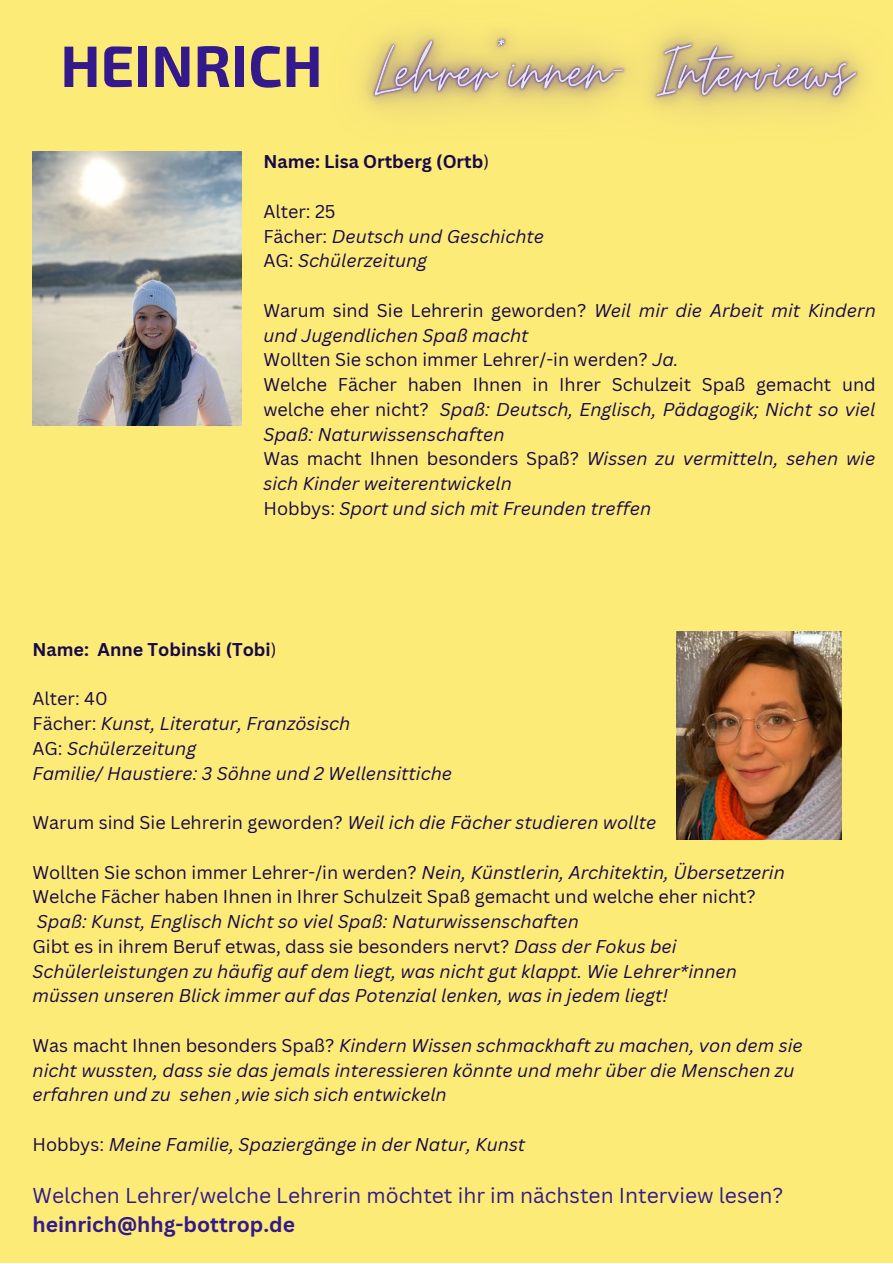
<style>
.page{position:relative;width:893px;height:1264px;background:#fff}
.page>*{position:absolute;margin:0;border:0;box-sizing:border-box;transform-origin:0 0}
.t1{font:700 58.5px "Exo 2";color:#33198b}
.t2{font:21px "Canva Sans";color:#33198b}
.t3{font:700 21px "Canva Sans";color:#33198b}
.t4{font:italic 18px/24.8px "Canva Sans";color:#170849}
.t5{font:18px/24.8px "Canva Sans";color:#170849}
.t6{font:700 18px "Canva Sans";color:#170849}
.s1{font-weight:400}
.s2{font-style:normal}
.s3{font-style:italic}
</style>
<div class="page">
<div style="left:0;top:0;width:892px;height:1262px;background:#fdeb77"></div>
<img style="left:33px;top:151px;width:209px;height:274px">
<img style="left:362px;top:30px;width:503px;height:82px">
<img style="left:676px;top:631px;width:165px;height:208px">
<h1 class="t1" style="left:60px;top:28px;width:264px">HEINRICH</h1>
<p class="t6" style="left:263px;top:149px;width:227px">Name: Lisa Ortberg (Ortb<span class="s1">)</span></p>
<p class="t4" style="left:263px;top:198px;width:282px"><span class="s2">Alter: 25<br>Fächer:</span> Deutsch und Geschichte<br><span class="s2">AG:</span> Schülerzeitung</p>
<p class="t4" style="left:263px;top:297px;width:614px"><span class="s2">Warum sind Sie Lehrerin geworden?</span> Weil mir die Arbeit mit Kindern und Jugendlichen Spaß macht<br><span class="s2">Wollten Sie schon immer Lehrer/-in werden?</span> Ja.<br><span class="s2">Welche Fächer haben Ihnen in Ihrer Schulzeit Spaß gemacht und welche eher nicht?</span> Spaß: Deutsch, Englisch, Pädagogik; Nicht so viel Spaß: Naturwissenschaften<br><span class="s2">Was macht Ihnen besonders Spaß?</span> Wissen zu vermitteln, sehen wie sich Kinder weiterentwickeln<br><span class="s2">Hobbys:</span> Sport und sich mit Freunden treffen</p>
<p class="t6" style="left:33px;top:636px;width:246px">Name: Anne Tobinski (Tobi<span class="s1">)</span></p>
<p class="t4" style="left:33px;top:686px;width:421px"><span class="s2">Alter: 40<br>Fächer:</span> Kunst, Literatur, Französisch<br><span class="s2">AG:</span> Schülerzeitung<br>Familie/ Haustiere: 3 Söhne und 2 Wellensittiche</p>
<p class="t4" style="left:33px;top:809px;width:625px"><span class="s2">Warum sind Sie Lehrerin geworden?</span> Weil ich die Fächer studieren wollte</p>
<p class="t5" style="left:33px;top:859px;width:753px">Wollten Sie schon immer Lehrer-/in werden? <span class="s3">Nein, Künstlerin, Architektin, Übersetzerin<br></span>Welche Fächer haben Ihnen in Ihrer Schulzeit Spaß gemacht und welche eher nicht?</p>
<p class="t4" style="left:33px;top:908px;width:706px">Spaß: Kunst, Englisch Nicht so viel Spaß: Naturwissenschaften<br><span class="s2">Gibt es in ihrem Beruf etwas, dass sie besonders nervt?</span> Dass der Fokus bei Schülerleistungen zu häufig auf dem liegt, was nicht gut klappt. Wie Lehrer*innen müssen unseren Blick immer auf das Potenzial lenken, was in jedem liegt!</p>
<p class="t4" style="left:33px;top:1032px;width:771px"><span class="s2">Was macht Ihnen besonders Spaß?</span> Kindern Wissen schmackhaft zu machen, von dem sie nicht wussten, dass sie das jemals interessieren könnte und mehr über die Menschen zu erfahren und zu sehen ,wie sich sich entwickeln</p>
<p class="t4" style="left:33px;top:1131px;width:494px"><span class="s2">Hobbys:</span> Meine Familie, Spaziergänge in der Natur, Kunst</p>
<p class="t2" style="left:33px;top:1180px;width:752px">Welchen Lehrer/welche Lehrerin möchtet ihr im nächsten Interview lesen?</p>
<p class="t3" style="left:33px;top:1209px;width:264px">heinrich@hhg-bottrop.de</p>
</div>
